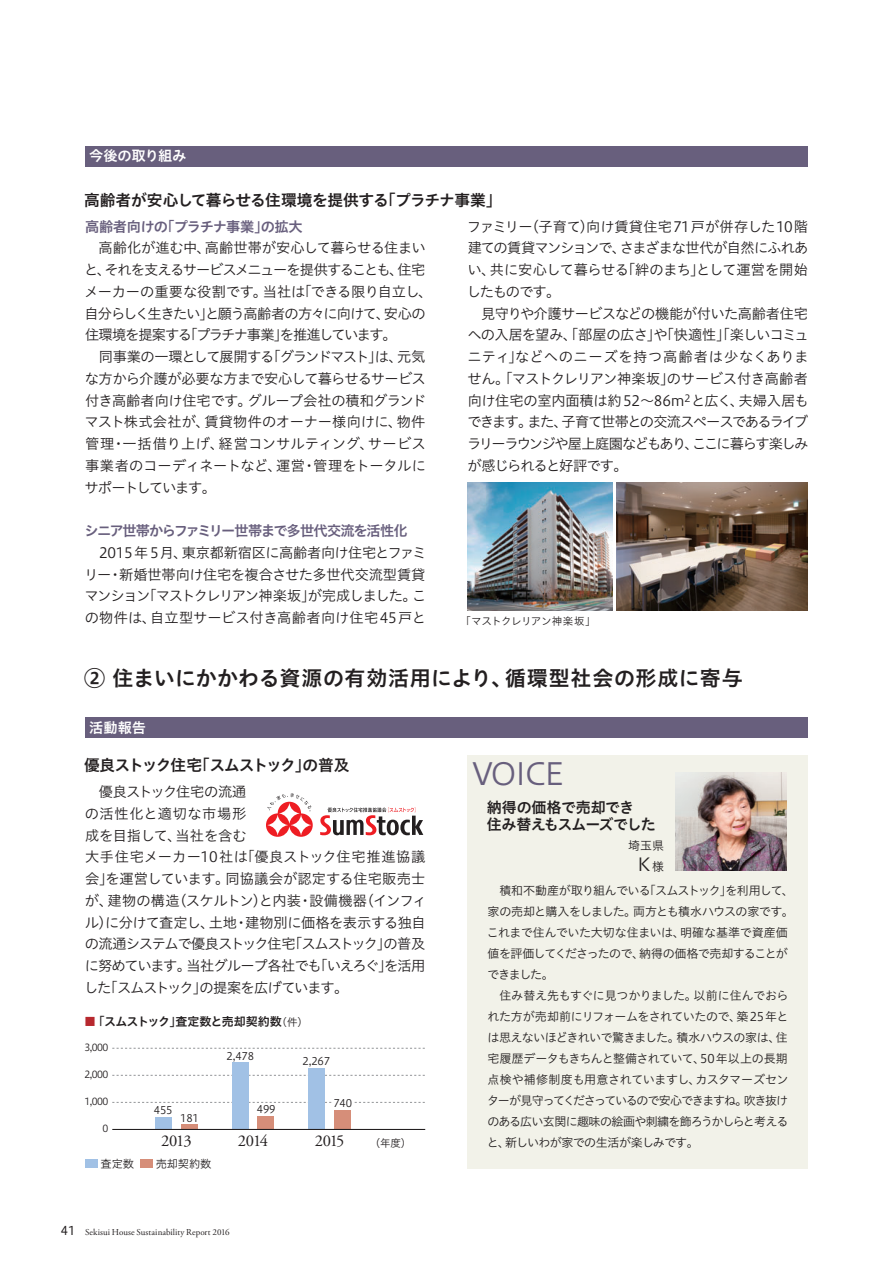
<style>
.page{position:relative;width:893px;height:1263px;background:#fff}
.page>*{position:absolute;margin:0;border:0;box-sizing:border-box;transform-origin:0 0}
.t1{font:30.3px "Hiragino UD Sans Std W3 90 pv RKSJ H";letter-spacing:-.06em;color:#685f7d}
.t2{font:21px "Hiragino UD Sans Std N W6 90 pv RKSJ H";letter-spacing:.025em;color:#231f20}
.t3{font:18px "Hiragino UD Sans Std W3 90 pv RKSJ H";color:#231f20}
.t4{font:16.5px "Adobe Garamond Pro";letter-spacing:-.07em;color:#231f20}
.t5{font:15.75px "Hiragino UD Sans Std W6 90 pv RKSJ H";letter-spacing:-.05em;color:#231f20}
.t6{font:15px/17.2px "Hiragino UD Sans Std W6 90 pv RKSJ H";letter-spacing:-.035em;color:#231f20}
.t7{font:14.25px/21.8px "Hiragino UD Sans Std W3 90 pv RKSJ H";letter-spacing:-.04em;color:#231f20}
.t8{font:14.25px "Hiragino UD Sans Std W6 90 pv RKSJ H";letter-spacing:-.085em;color:#685f7d}
.t9{font:14.25px "Hiragino UD Sans Std W6 90 pv RKSJ H";letter-spacing:-.04em;color:#685f7d}
.t10{font:14.25px "Hiragino UD Sans Std W6 90 pv RKSJ H";letter-spacing:-.015em;color:#fff}
.t11{font:12px/21px "Hiragino UD Sans Std W3 90 pv RKSJ H";letter-spacing:-.05em;color:#231f20}
.t12{font:12px "Hiragino UD Sans Std W6 90 pv RKSJ H";letter-spacing:-.06em;color:#231f20}
.t13{font:11.25px "Hiragino UD Sans Std N W3 90 pv RKSJ H";letter-spacing:-.01em;color:#231f20}
.t14{font:10.5px "Hiragino UD Sans Std W3 90 pv RKSJ H";letter-spacing:-.02em;color:#231f20}
.t15{font:9.75px "Hiragino UD Sans Std N W3 90 pv RKSJ H";letter-spacing:-.06em;color:#231f20}
.t16{font:9px "Adobe Garamond Pro";letter-spacing:.005em;color:#231f20}
.s1{color:#b7282e}
.s2{font-family:"Hiragino UD Sans Std W3 90 pv RKSJ H";font-size:10.5px}
.s3{font-family:"Hiragino UD Sans Std W4 90 pv RKSJ H";font-size:12px}
.s4{font-size:12px}
</style>
<div class="page">
<svg style="left:112px;top:1102px;width:313px;height:1px"></svg>
<svg style="left:112px;top:1075px;width:313px;height:1px"></svg>
<svg style="left:112px;top:1048px;width:313px;height:1px"></svg>
<div style="left:332px;top:1096px;width:21px;height:13px;background:#fff"></div>
<div style="left:85px;top:146px;width:723px;height:21px;background:#685f7d"></div>
<div style="left:85px;top:717px;width:723px;height:21px;background:#685f7d"></div>
<div style="left:468px;top:755px;width:340px;height:414px;background:#f2f2e9"></div>
<div style="left:140px;top:1159px;width:13px;height:9px;background:#d68e79"></div>
<div style="left:85px;top:1159px;width:13px;height:9px;background:#a1c1e5"></div>
<div style="left:334px;top:1110px;width:17px;height:19px;background:#d68e79"></div>
<div style="left:181px;top:1124px;width:17px;height:5px;background:#d68e79"></div>
<div style="left:258px;top:1116px;width:16px;height:13px;background:#d68e79"></div>
<div style="left:155px;top:1117px;width:17px;height:12px;background:#a1c1e5"></div>
<div style="left:232px;top:1062px;width:16px;height:67px;background:#a1c1e5"></div>
<img style="left:676px;top:772px;width:110px;height:99px">
<img style="left:617px;top:482px;width:191px;height:129px">
<img style="left:468px;top:482px;width:144px;height:129px">
<svg style="left:320px;top:807px;width:103px;height:28px"></svg>
<svg style="left:266px;top:793px;width:47px;height:44px"></svg>
<div style="left:308px;top:1068px;width:17px;height:61px;background:#a1c1e5"></div>
<hr style="left:112px;top:1129px;width:313px;height:1px;background:#231f20">
<p class="t10" style="left:89px;top:151px;width:99px">今後の取り組み</p>
<p class="t5" style="left:84px;top:194px;width:419px">高齢者が安心して暮らせる住環境を提供する「プラチナ事業」</p>
<p class="t9" style="left:85px;top:221px;width:219px">高齢者向けの「プラチナ事業」の拡大</p>
<p class="t7" style="left:84px;top:239px;width:350px">　高齢化が進む中、高齢世帯が安心して暮らせる住まいと、それを支えるサービスメニューを提供することも、住宅メーカーの重要な役割です。当社は「できる限り自立し、自分らしく生きたい」と願う高齢者の方々に向けて、安心の住環境を提案する「プラチナ事業」を推進しています。<br>　同事業の一環として展開する「グランドマスト」は、元気な方から介護が必要な方まで安心して暮らせるサービス付き高齢者向け住宅です。グループ会社の積和グランドマスト株式会社が、賃貸物件のオーナー様向けに、物件管理・一括借り上げ、経営コンサルティング、サービス事業者のコーディネートなど、運営・管理をトータルにサポートしています。</p>
<p class="t8" style="left:84px;top:525px;width:325px">シニア世帯からファミリー世帯まで多世代交流を活性化</p>
<p class="t7" style="left:84px;top:544px;width:344px;text-align:justify">　2015年5月、東京都新宿区に高齢者向け住宅とファミリー・新婚世帯向け住宅を複合させた多世代交流型賃貸マンション「マストクレリアン神楽坂」が完成しました。この物件は、自立型サービス付き高齢者向け住宅45戸と</p>
<p class="t7" style="left:467px;top:217px;width:343px">ファミリー（子育て）向け賃貸住宅71戸が併存した10階建ての賃貸マンションで、さまざまな世代が自然にふれあい、共に安心して暮らせる「絆のまち」として運営を開始したものです。<br>　見守りや介護サービスなどの機能が付いた高齢者住宅への入居を望み、「部屋の広さ」や「快適性」「楽しいコミュニティ」などへのニーズを持つ高齢者は少なくありません。「マストクレリアン神楽坂」のサービス付き高齢者向け住宅の室内面積は約52～86m<sup>2</sup>と広く、夫婦入居もできます。また、子育て世帯との交流スペースであるライブラリーラウンジや屋上庭園などもあり、ここに暮らす楽しみが感じられると好評です。</p>
<p class="t14" style="left:460px;top:617px;width:137px">「マストクレリアン神楽坂」</p>
<h2 class="t2" style="left:84px;top:670px;width:660px">② 住まいにかかわる資源の有効活用により、循環型社会の形成に寄与</h2>
<p class="t10" style="left:89px;top:722px;width:58px">活動報告</p>
<p class="t5" style="left:84px;top:759px;width:267px">優良ストック住宅「スムストック」の普及</p>
<p class="t7" style="left:84px;top:783px;width:344px">　優良ストック住宅の流通<br>の活性化と適切な市場形<br>成を目指して、当社を含む<br>大手住宅メーカー10社は「優良ストック住宅推進協議会」を運営しています。同協議会が認定する住宅販売士が、建物の構造（スケルトン）と内装・設備機器（インフィル）に分けて査定し、土地・建物別に価格を表示する独自の流通システムで優良ストック住宅「スムストック」の普及に努めています。当社グループ各社でも「いえろぐ」を活用した「スムストック」の提案を広げています。</p>
<p class="t12" style="left:84px;top:1017px;width:225px"><span class="s1">■</span>「スムストック」査定数と売却契約数<span class="s2">（件）</span></p>
<p class="t15" style="left:85px;top:1044px;width:25px">3,000</p>
<p class="t15" style="left:85px;top:1071px;width:25px">2,000</p>
<p class="t15" style="left:85px;top:1098px;width:25px">1,000</p>
<p class="t15" style="left:103px;top:1125px;width:7px">0</p>
<p class="t14" style="left:154px;top:1106px;width:20px">455</p>
<p class="t14" style="left:180px;top:1114px;width:20px">181</p>
<p class="t14" style="left:227px;top:1052px;width:29px">2,478</p>
<p class="t14" style="left:257px;top:1105px;width:20px">499</p>
<p class="t4" style="left:161px;top:1131px;width:32px">2013</p>
<p class="t4" style="left:238px;top:1131px;width:32px">2014</p>
<p class="t13" style="left:101px;top:1159px;width:35px">査定数</p>
<p class="t13" style="left:156px;top:1159px;width:57px">売却契約数</p>
<p class="t16" style="left:61px;top:1226px;width:170px"><span class="s3">41</span> Sekisui House Sustainability Report 2016</p>
<p class="t14" style="left:303px;top:1057px;width:29px">2,267</p>
<p class="t14" style="left:333px;top:1099px;width:20px">740</p>
<p class="t4" style="left:315px;top:1131px;width:31px">2015</p>
<p class="t14" style="left:370px;top:1139px;width:43px">（年度）</p>
<h1 class="t1" style="left:471px;top:762px;width:94px">VOICE</h1>
<p class="t6" style="left:487px;top:800px;width:170px">納得の価格で売却でき<br>住み替えもスムーズでした</p>
<p class="t11" style="left:628px;top:837px;width:37px">埼玉県</p>
<p class="t3" style="left:637px;top:857px;width:28px">K<span class="s4">様</span></p>
<p class="t11" style="left:487px;top:881px;width:309px">　積和不動産が取り組んでいる「スムストック」を利用して、家の売却と購入をしました。両方とも積水ハウスの家です。これまで住んでいた大切な住まいは、明確な基準で資産価値を評価してくださったので、納得の価格で売却することができました。<br>　住み替え先もすぐに見つかりました。以前に住んでおられた方が売却前にリフォームをされていたので、築25年とは思えないほどきれいで驚きました。積水ハウスの家は、住宅履歴データもきちんと整備されていて、50年以上の長期点検や補修制度も用意されていますし、カスタマーズセンターが見守ってくださっているので安心できますね。吹き抜けのある広い玄関に趣味の絵画や刺繍を飾ろうかしらと考えると、新しいわが家での生活が楽しみです。</p>
</div>
